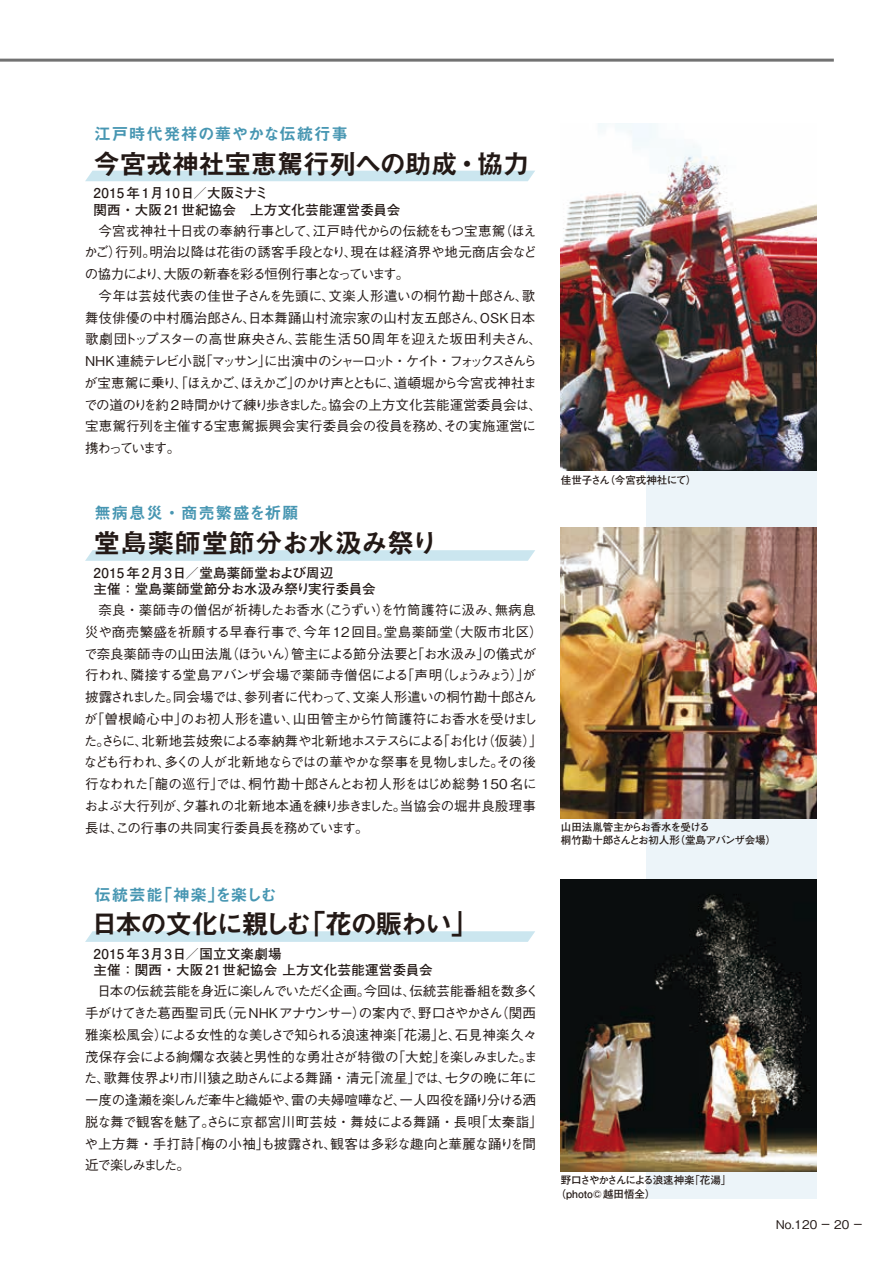
<style>
.page{position:relative;width:893px;height:1263px;background:#fff}
.page>*{position:absolute;margin:0;border:0;box-sizing:border-box;transform-origin:0 0}
.t1{font:27px "Midashi Go Pro MB31";letter-spacing:-.03em;color:#231916}
.t2{font:27px "Midashi Go Pro MB31";letter-spacing:-.07em;color:#231916}
.t3{font:27px "Midashi Go Pro MB31";color:#231916}
.t4{font:16.5px "Midashi Go Pro MB31";letter-spacing:.05em;color:#4796b2}
.t5{font:500 13.5px/21.8px "Gothic BBB Pro";letter-spacing:-.03em;color:#231916}
.t6{font:500 13.5px/21.8px "Gothic BBB Pro";letter-spacing:-.05em;color:#231916}
.t7{font:700 13.5px/16.5px "Futo Go B101 Pro";letter-spacing:.02em;color:#231916}
.t8{font:500 12px "Gothic BBB Pro";color:#231916}
.t9{font:700 10.5px/13.5px "Futo Go B101 Pro";letter-spacing:-.005em;color:#231916}
.t10{font:700 10.5px/13.5px "Futo Go B101 Pro";letter-spacing:-.035em;color:#231916}
</style>
<div class="page">
<svg style="left:85px;top:550px;width:450px;height:11px;background:#cde7ef"></svg>
<div style="left:647px;top:124px;width:170px;height:1074px;background:#ecf4f9"></div>
<img style="left:561px;top:528px;width:255px;height:290px">
<svg style="left:85px;top:931px;width:450px;height:11px;background:#cde7ef"></svg>
<img style="left:561px;top:880px;width:255px;height:292px">
<img style="left:561px;top:124px;width:255px;height:346px">
<div style="left:85px;top:171px;width:450px;height:10px;background:#cbe6ef"></div>
<hr style="left:0;top:59px;width:834px;height:3px;background:#727272">
<p class="t4" style="left:95px;top:120px;width:255px">江戸時代発祥の華やかな伝統行事</p>
<h1 class="t1" style="left:94px;top:142px;width:437px">今宮戎神社宝恵駕行列への助成・協力</h1>
<p class="t7" style="left:94px;top:183px;width:308px">2015年1月10日／大阪ミナミ<br>関西・大阪21世紀協会　上方文化芸能運営委員会</p>
<p class="t5" style="left:84px;top:218px;width:454px;text-align:justify;text-indent:15px">今宮戎神社十日戎の奉納行事として、江戸時代からの伝統をもつ宝恵駕（ほえかご）行列。明治以降は花街の誘客手段となり、現在は経済界や地元商店会などの協力により、大阪の新春を彩る恒例行事となっています。</p>
<p class="t5" style="left:84px;top:283px;width:460px;text-indent:15px">今年は芸妓代表の佳世子さんを先頭に、文楽人形遣いの桐竹勘十郎さん、歌舞伎俳優の中村鴈治郎さん、日本舞踊山村流宗家の山村友五郎さん、OSK日本歌劇団トップスターの高世麻央さん、芸能生活 50 周年を迎えた坂田利夫さん、NHK 連続テレビ小説「マッサン」に出演中のシャーロット・ケイト・フォックスさんらが宝恵駕に乗り、「ほえかご、ほえかご」のかけ声とともに、道頓堀から今宮戎神社までの道のりを約 2 時間かけて練り歩きました。協会の上方文化芸能運営委員会は、宝恵駕行列を主催する宝恵駕振興会実行委員会の役員を務め、その実施運営に携わっています。</p>
<p class="t4" style="left:95px;top:500px;width:206px">無病息災・商売繁盛を祈願</p>
<h1 class="t3" style="left:94px;top:521px;width:346px">堂島薬師堂節分お水汲み祭り</h1>
<p class="t7" style="left:94px;top:563px;width:284px">2015年2月3日／堂島薬師堂および周辺<br>主催：堂島薬師堂節分お水汲み祭り実行委員会</p>
<p class="t5" style="left:84px;top:598px;width:460px;text-indent:15px">奈良・薬師寺の僧侶が祈祷したお香水（こうずい）を竹筒護符に汲み、無病息災や商売繁盛を祈願する早春行事で、今年12回目。堂島薬師堂（大阪市北区）で奈良薬師寺の山田法胤（ほういん）管主による節分法要と「お水汲み」の儀式が行われ、隣接する堂島アバンザ会場で薬師寺僧侶による「声明（しょうみょう）」が披露されました。同会場では、参列者に代わって、文楽人形遣いの桐竹勘十郎さんが「曽根崎心中」のお初人形を遣い、山田管主から竹筒護符にお香水を受けました。さらに、北新地芸妓衆による奉納舞や北新地ホステスらによる「お化け（仮装）」なども行われ、多くの人が北新地ならではの華やかな祭事を見物しました。その後行なわれた「龍の巡行」では、桐竹勘十郎さんとお初人形をはじめ総勢 150 名におよぶ大行列が、夕暮れの北新地本通を練り歩きました。当協会の堀井良殷理事長は、この行事の共同実行委員長を務めています。</p>
<p class="t4" style="left:95px;top:881px;width:184px">伝統芸能「神楽」を楽しむ</p>
<h1 class="t2" style="left:91px;top:903px;width:388px">日本の文化に親しむ「花の賑わい」</h1>
<p class="t7" style="left:94px;top:944px;width:341px">2015年3月3日／国立文楽劇場<br>主催：関西・大阪21世紀協会 上方文化芸能運営委員会</p>
<p class="t6" style="left:84px;top:979px;width:460px;text-indent:13px">日本の伝統芸能を身近に楽しんでいただく企画。今回は、伝統芸能番組を数多く手がけてきた葛西聖司氏（元 NHK アナウンサー）の案内で、野口さやかさん（関西雅楽松風会）による女性的な美しさで知られる浪速神楽「花湯」と、石見神楽久々茂保存会による絢爛な衣装と男性的な勇壮さが特徴の「大蛇」を楽しみました。また、歌舞伎界より市川猿之助さんによる舞踊・清元「流星」では、七夕の晩に年に一度の逢瀬を楽しんだ牽牛と織姫や、雷の夫婦喧嘩など、一人四役を踊り分ける洒脱な舞で観客を魅了。さらに京都宮川町芸妓・舞妓による舞踊・長唄「太秦詣」や上方舞・手打詩「梅の小袖」も披露され、観客は多彩な趣向と華麗な踊りを間近で楽しみました。</p>
<p class="t9" style="left:561px;top:472px;width:137px">佳世子さん（今宮戎神社にて）</p>
<p class="t10" style="left:561px;top:819px;width:217px">山田法胤管主からお香水を受ける<br>桐竹勘十郎さんとお初人形（堂島アバンザ会場）</p>
<p class="t9" style="left:556px;top:1172px;width:177px;text-indent:5px">野口さやかさんによる浪速神楽「花湯」（photo©越田悟全）</p>
<p class="t8" style="left:776px;top:1215px;width:88px">No.120 一 20 一</p>
</div>
